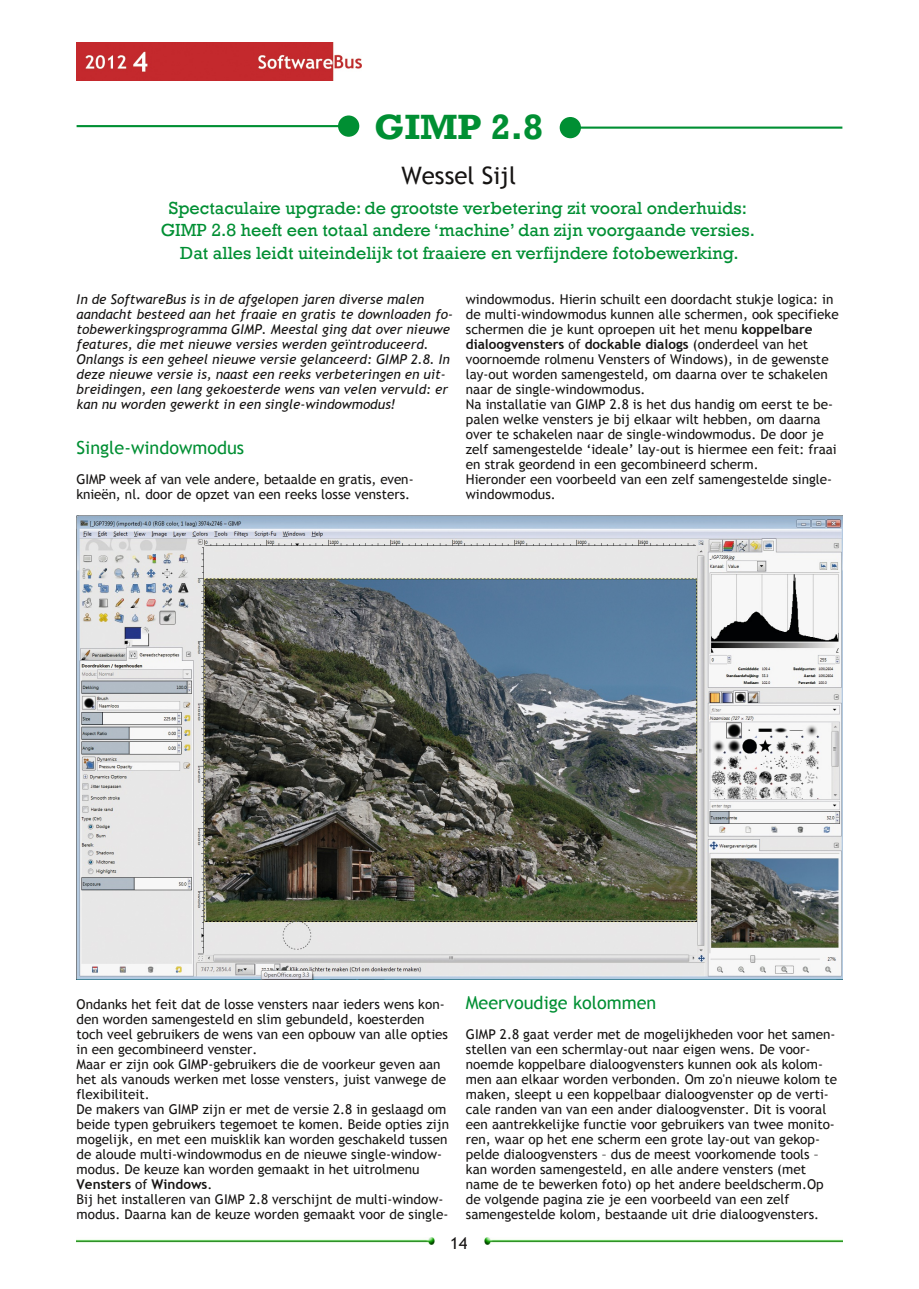
<style>
.page{position:relative;width:919px;height:1289px;background:#fff}
.page>*{position:absolute;margin:0;border:0;box-sizing:border-box;transform-origin:0 0}
.t1{font:700 36px "Rockwell";color:#008f33}
.t2{font:24px "Trebuchet MS";color:#161413}
.t3{font:18px/22.5px "Rockwell";color:#008f33;text-align:center}
.t4{font:18px "Trebuchet MS";color:#008f33}
.t5{font:16.5px "Trebuchet MS";color:#161413}
.t6{font:13.5px/15px "Trebuchet MS";color:#161413}
.t7{font:italic 13.5px/15px "Trebuchet MS";color:#161413}
.s1{font-weight:700}
</style>
<div class="page">
<img style="left:77px;top:43px;width:284px;height:38px">
<img style="left:77px;top:1237px;width:358px;height:7px">
<img style="left:484px;top:1237px;width:358px;height:7px">
<hr style="left:570px;top:126px;width:272px;height:3px;background:#008f33">
<div style="left:559px;top:117px;width:22px;height:21px;background:#008f33;border-radius:50%"></div>
<hr style="left:77px;top:125px;width:272px;height:2px;background:#008f33">
<div style="left:338px;top:115px;width:21px;height:22px;background:#008f33;border-radius:50%"></div>
<img style="left:77px;top:515px;width:765px;height:464px">
<h1 class="t1" style="left:374px;top:105px;width:170px">GIMP 2.8</h1>
<h2 class="t2" style="left:401px;top:161px;width:116px">Wessel Sijl</h2>
<h3 class="t3" style="left:161px;top:196px;width:595px">Spectaculaire upgrade: de grootste verbetering zit vooral onderhuids:<br>GIMP 2.8 heeft een totaal andere ‘machine’ dan zijn voorgaande versies.<br>Dat alles leidt uiteindelijk tot fraaiere en verfijndere fotobewerking.</h3>
<p class="t7" style="left:77px;top:291px;width:378px">In de SoftwareBus is in de afgelopen jaren diverse malen aandacht besteed aan het fraaie en gratis te downloaden fo‐ tobewerkingsprogramma GIMP. Meestal ging dat over nieuwe features, die met nieuwe versies werden geïntroduceerd.<br>Onlangs is een geheel nieuwe versie gelanceerd: GIMP 2.8. In deze nieuwe versie is, naast een reeks verbeteringen en uit‐ breidingen, een lang gekoesterde wens van velen vervuld: er kan nu worden gewerkt in een single‐windowmodus!</p>
<h3 class="t4" style="left:77px;top:437px;width:169px">Single‐windowmodus</h3>
<p class="t6" style="left:77px;top:471px;width:338px">GIMP week af van vele andere, betaalde en gratis, even‐ knieën, nl. door de opzet van een reeks losse vensters.</p>
<p class="t6" style="left:466px;top:291px;width:374px">windowmodus. Hierin schuilt een doordacht stukje logica: in de multi‐windowmodus kunnen alle schermen, ook specifieke schermen die je kunt oproepen uit het menu <span class="s1">koppelbare dialoogvensters</span> of <span class="s1">dockable dialogs</span> (onderdeel van het voornoemde rolmenu Vensters of Windows), in de gewenste lay‐out worden samengesteld, om daarna over te schakelen naar de single‐windowmodus.<br>Na installatie van GIMP 2.8 is het dus handig om eerst te be‐ palen welke vensters je bij elkaar wilt hebben, om daarna over te schakelen naar de single‐windowmodus. De door je zelf samengestelde ‘ideale’ lay‐out is hiermee een feit: fraai en strak geordend in een gecombineerd scherm.<br>Hieronder een voorbeeld van een zelf samengestelde single‐ windowmodus.</p>
<p class="t6" style="left:77px;top:996px;width:374px">Ondanks het feit dat de losse vensters naar ieders wens kon‐ den worden samengesteld en slim gebundeld, koesterden toch veel gebruikers de wens van een opbouw van alle opties in een gecombineerd venster.<br>Maar er zijn ook GIMP‐gebruikers die de voorkeur geven aan het als vanouds werken met losse vensters, juist vanwege de flexibiliteit.<br>De makers van GIMP zijn er met de versie 2.8 in geslaagd om beide typen gebruikers tegemoet te komen. Beide opties zijn mogelijk, en met een muisklik kan worden geschakeld tussen de aloude multi‐windowmodus en de nieuwe single‐window‐ modus. De keuze kan worden gemaakt in het uitrolmenu <span class="s1">Vensters</span> of <span class="s1">Windows</span>.<br>Bij het installeren van GIMP 2.8 verschijnt de multi‐window‐ modus. Daarna kan de keuze worden gemaakt voor de single‐</p>
<h3 class="t4" style="left:466px;top:992px;width:192px">Meervoudige kolommen</h3>
<p class="t6" style="left:466px;top:1026px;width:373px">GIMP 2.8 gaat verder met de mogelijkheden voor het samen‐ stellen van een schermlay‐out naar eigen wens. De voor‐ noemde koppelbare dialoogvensters kunnen ook als kolom‐ men aan elkaar worden verbonden. Om zo'n nieuwe kolom te maken, sleept u een koppelbaar dialoogvenster op de verti‐ cale randen van van een ander dialoogvenster. Dit is vooral een aantrekkelijke functie voor gebruikers van twee monito‐ ren, waar op het ene scherm een grote lay‐out van gekop‐ pelde dialoogvensters – dus de meest voorkomende tools – kan worden samengesteld, en alle andere vensters (met name de te bewerken foto) op het andere beeldscherm.Op de volgende pagina zie je een voorbeeld van een zelf samengestelde kolom, bestaande uit drie dialoogvensters.</p>
<p class="t5" style="left:450px;top:1233px;width:19px">14</p>
</div>
